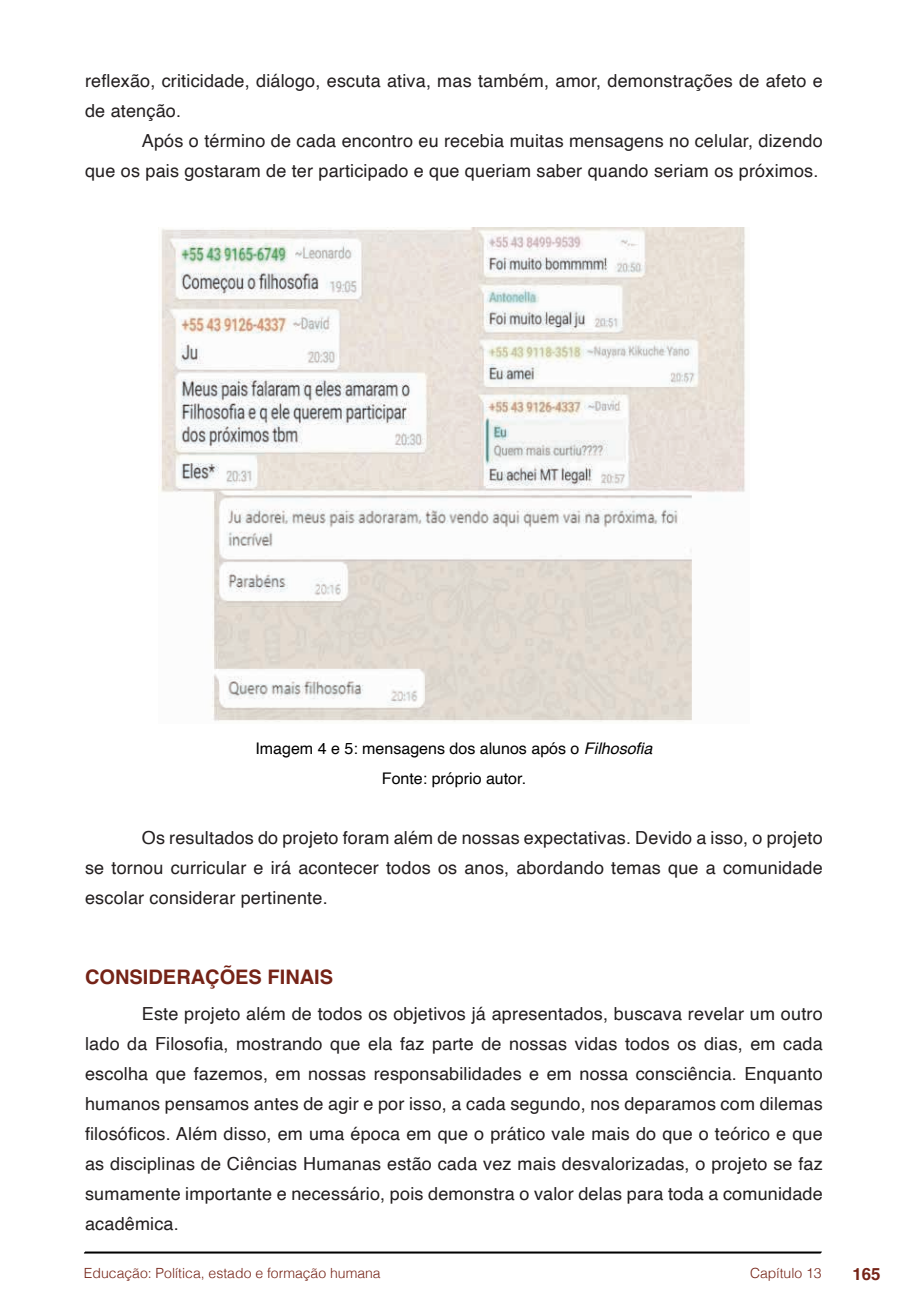
<style>
.page{position:relative;width:908px;height:1304px;background:#fff}
.page>*{position:absolute;margin:0;border:0;box-sizing:border-box;transform-origin:0 0}
.t1{font:700 20px "Helvetica";color:#752317}
.t2{font:18px/30px "Helvetica";letter-spacing:.01em;color:#231f20;text-align:justify}
.t3{font:700 16.8px "Helvetica";color:#752317}
.t4{font:16px/30.6px "Helvetica";color:#000;text-align:center}
.t5{font:300 14px "Helvetica";color:#752317}
.s1{font-style:italic}
</style>
<div class="page">
<svg style="left:84px;top:1251px;width:737px;height:3px;background:#515151"></svg>
<img style="left:159px;top:227px;width:586px;height:495px">
<p class="t2" style="left:85px;top:66px;width:738px">reflexão, criticidade, diálogo, escuta ativa, mas também, amor, demonstrações de afeto e de atenção.</p>
<p class="t2" style="left:85px;top:126px;width:738px;text-align:right">Após o término de cada encontro eu recebia muitas mensagens no celular, dizendo<br>que os pais gostaram de ter participado e que queriam saber quando seriam os próximos.</p>
<p class="t4" style="left:255px;top:733px;width:398px">Imagem 4 e 5: mensagens dos alunos após o <span class="s1">Filhosofia<br></span>Fonte: próprio autor.</p>
<p class="t2" style="left:85px;top:824px;width:738px;text-indent:57px">Os resultados do projeto foram além de nossas expectativas. Devido a isso, o projeto se tornou curricular e irá acontecer todos os anos, abordando temas que a comunidade escolar considerar pertinente.</p>
<p class="t1" style="left:85px;top:965px;width:249px">CONSIDERAÇÕES FINAIS</p>
<p class="t2" style="left:85px;top:999px;width:738px;text-indent:57px">Este projeto além de todos os objetivos já apresentados, buscava revelar um outro lado da Filosofia, mostrando que ela faz parte de nossas vidas todos os dias, em cada escolha que fazemos, em nossas responsabilidades e em nossa consciência. Enquanto humanos pensamos antes de agir e por isso, a cada segundo, nos deparamos com dilemas filosóficos. Além disso, em uma época em que o prático vale mais do que o teórico e que as disciplinas de Ciências Humanas estão cada vez mais desvalorizadas, o projeto se faz sumamente importante e necessário, pois demonstra o valor delas para toda a comunidade acadêmica.</p>
<p class="t5" style="left:84px;top:1261px;width:298px">Educação: Política, estado e formação humana</p>
<p class="t5" style="left:749px;top:1261px;width:73px">Capítulo 13</p>
<p class="t3" style="left:851px;top:1264px;width:30px">165</p>
</div>
